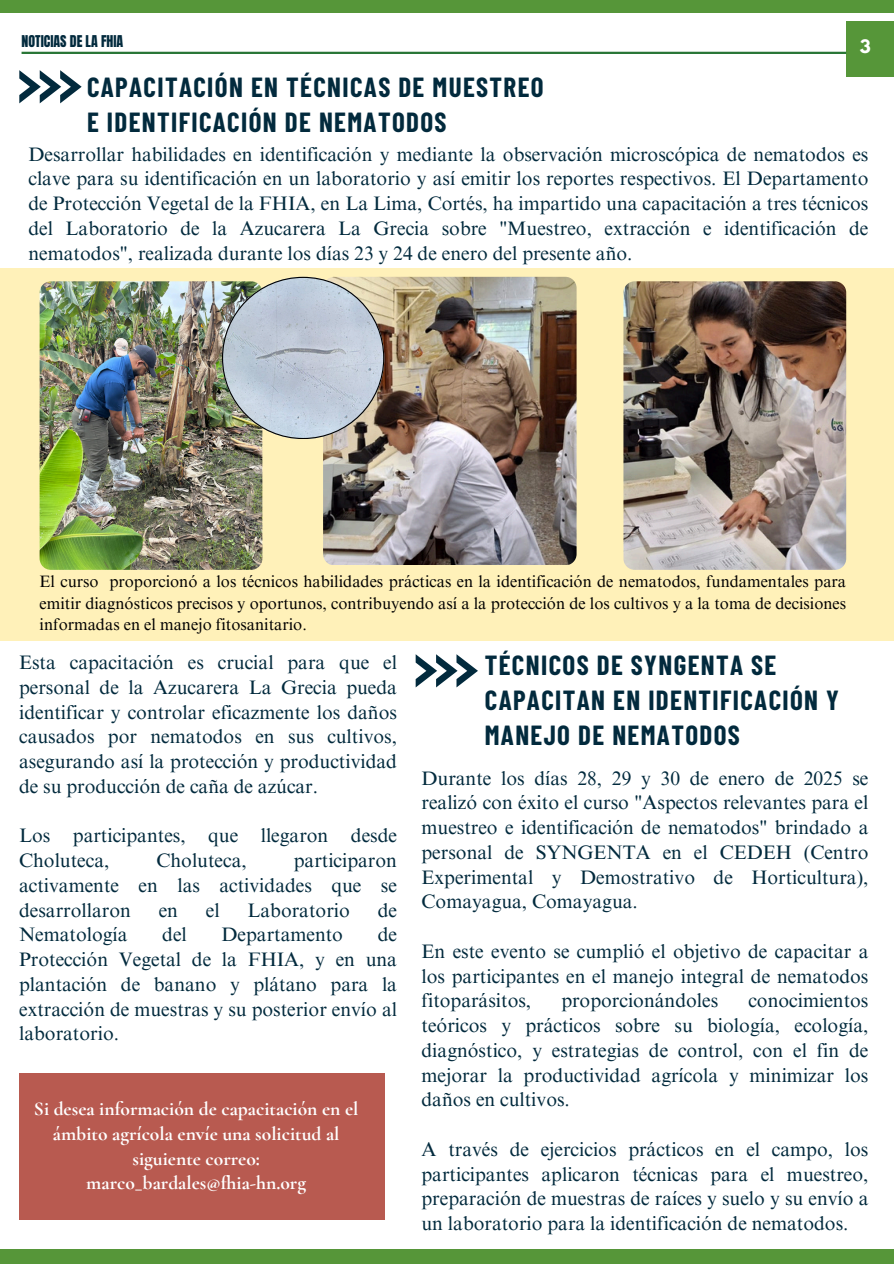
<style>
.page{position:relative;width:894px;height:1264px;background:#fff}
.page>*{position:absolute;margin:0;border:0;box-sizing:border-box;transform-origin:0 0}
.t1{font:700 27px/34.8px "Barlow Condensed";letter-spacing:.05em;color:#022a3d}
.t2{font:19.5px/24.8px "Times NRMT Pro";color:#022a3d;text-align:justify}
.t3{font:700 19.5px/24.8px "Cormorant Garamond";color:#fff;text-align:center}
.t4{font:16.5px/21.3px "Times NRMT Pro";color:#000;text-align:justify}
.t5{font:700 16.5px "League Spartan";color:#fff}
.t6{font:13.8px "Anton";color:#022a3d}
</style>
<div class="page">
<div style="left:19px;top:1073px;width:365px;height:146px;background:#b85a50"></div>
<div style="left:0;top:0;width:893px;height:12px;background:#569639"></div>
<div style="left:0;top:1249px;width:893px;height:14px;background:#569639"></div>
<div style="left:846px;top:22px;width:47px;height:55px;background:#569639"></div>
<svg style="left:19px;top:70px;width:63px;height:33px"></svg>
<div style="left:0;top:268px;width:893px;height:372px;background:#fff1b9"></div>
<img style="left:323px;top:277px;width:253px;height:288px;border-radius:11px">
<img style="left:40px;top:281px;width:222px;height:288px;border-radius:11px">
<img style="left:222px;top:277px;width:162px;height:162px">
<img style="left:623px;top:281px;width:223px;height:288px;border-radius:11px">
<svg style="left:415px;top:654px;width:63px;height:33px"></svg>
<hr style="left:22px;top:52px;width:824px;height:2px;background:#297636">
<h3 class="t6" style="left:22px;top:32px;width:103px">NOTICIAS DE LA FHIA</h3>
<p class="t5" style="left:859px;top:38px;width:12px">3</p>
<p class="t1" style="left:87px;top:68px;width:458px">CAPACITACIÓN EN TÉCNICAS DE MUESTREO<br>E IDENTIFICACIÓN DE NEMATODOS</p>
<h1 class="t2" style="left:28px;top:144px;width:841px">Desarrollar habilidades en identificación y mediante la observación microscópica de nematodos es clave para su identificación en un laboratorio y así emitir los reportes respectivos. El Departamento de Protección Vegetal de la FHIA, en La Lima, Cortés, ha impartido una capacitación a tres técnicos del Laboratorio de la Azucarera La Grecia sobre "Muestreo, extracción e identificación de nematodos", realizada durante los días 23 y 24 de enero del presente año.</h1>
<p class="t4" style="left:40px;top:573px;width:807px">El curso proporcionó a los técnicos habilidades prácticas en la identificación de nematodos, fundamentales para emitir diagnósticos precisos y oportunos, contribuyendo así a la protección de los cultivos y a la toma de decisiones informadas en el manejo fitosanitario.</p>
<p class="t2" style="left:19px;top:652px;width:379px">Esta capacitación es crucial para que el personal de la Azucarera La Grecia pueda identificar y controlar eficazmente los daños causados por nematodos en sus cultivos, asegurando así la protección y productividad de su producción de caña de azúcar.</p>
<h3 class="t2" style="left:19px;top:825px;width:379px">Los participantes, que llegaron desde<br>Choluteca,</h3>
<h3 class="t2" style="left:19px;top:850px;width:379px;text-indent:274px">participaron activamente en las actividades que se desarrollaron</h3>
<h3 class="t2" style="left:156px;top:850px;width:92px">Choluteca,</h3>
<h3 class="t2" style="left:159px;top:900px;width:21px">en</h3>
<h3 class="t2" style="left:206px;top:900px;width:15px">el</h3>
<h3 class="t2" style="left:247px;top:900px;width:104px">Laboratorio</h3>
<h3 class="t2" style="left:377px;top:900px;width:21px">de</h3>
<h3 class="t2" style="left:19px;top:924px;width:110px">Nematología</h3>
<h3 class="t2" style="left:162px;top:924px;width:26px">del</h3>
<h3 class="t2" style="left:221px;top:924px;width:123px">Departamento</h3>
<h3 class="t2" style="left:19px;top:924px;width:379px;text-indent:358px">de Protección Vegetal de la FHIA, y en una plantación de banano y plátano para la extracción de muestras y su posterior envío al laboratorio.</h3>
<p class="t3" style="left:34px;top:1096px;width:326px">Si desea información de capacitación en el ámbito agrícola envíe una solicitud al siguiente correo: marco_bardales@fhia-hn.org</p>
<p class="t1" style="left:484px;top:647px;width:355px">TÉCNICOS DE SYNGENTA SE<br>CAPACITAN EN IDENTIFICACIÓN Y<br>MANEJO DE NEMATODOS</p>
<p class="t2" style="left:421px;top:768px;width:448px">Durante los días 28, 29 y 30 de enero de 2025 se realizó con éxito el curso "Aspectos relevantes para el muestreo e identificación de nematodos" brindado a personal de SYNGENTA en el CEDEH (Centro Experimental y Demostrativo de Horticultura), Comayagua, Comayagua.</p>
<h4 class="t2" style="left:421px;top:941px;width:448px">En este evento se cumplió el objetivo de capacitar a los participantes en el manejo integral de nematodos fitoparásitos,</h4>
<h4 class="t2" style="left:421px;top:990px;width:448px;text-indent:327px">conocimientos teóricos y prácticos sobre su biología, ecología, diagnóstico, y estrategias de control, con el fin de mejorar la productividad agrícola y minimizar los daños en cultivos.</h4>
<h1 class="t2" style="left:421px;top:1139px;width:448px">A través de ejercicios prácticos en el campo, los participantes aplicaron técnicas para el muestreo, preparación de muestras de raíces y suelo y su envío a un laboratorio para la identificación de nematodos.</h1>
<h4 class="t2" style="left:561px;top:990px;width:158px">proporcionándoles</h4>
</div>
